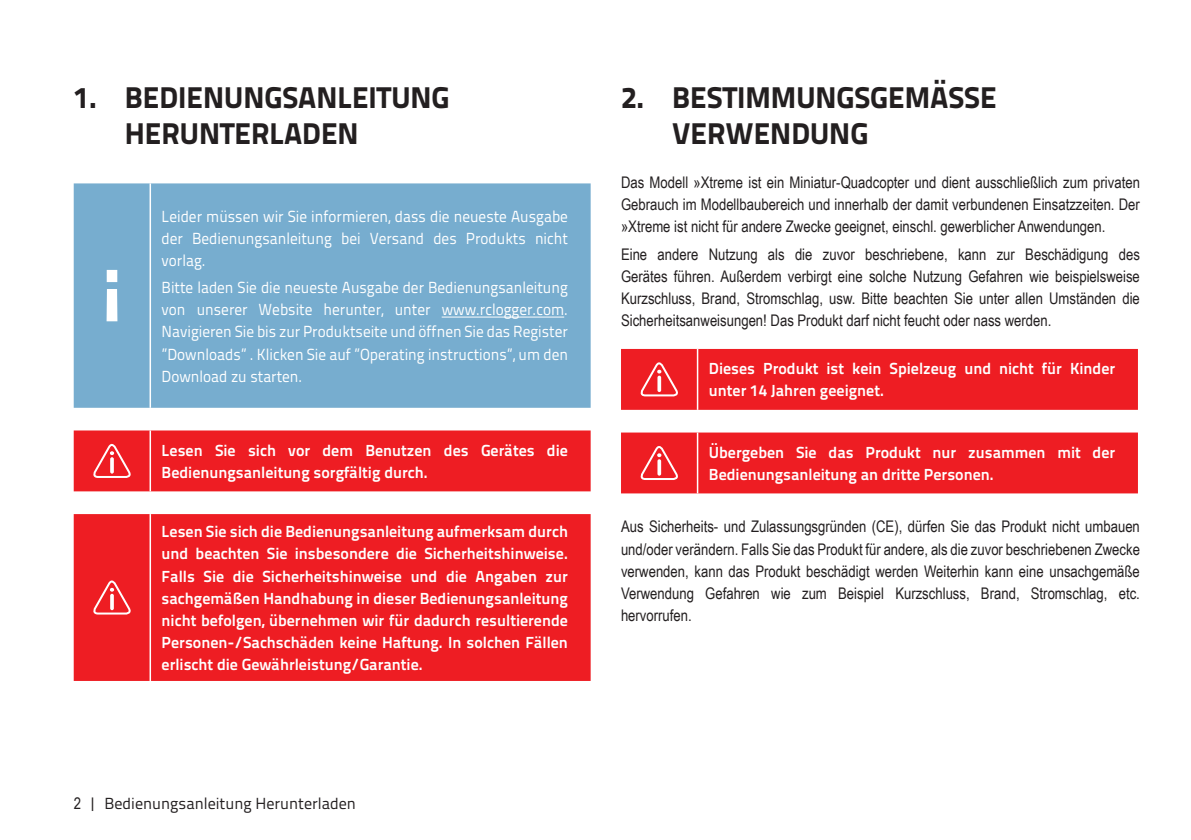
<style>
.page{position:relative;width:1191px;height:840px;background:#fff}
.page>*{position:absolute;margin:0;border:0;box-sizing:border-box;transform-origin:0 0}
.t1{font:800 30px/36px "Titillium Text 22 L";color:#231f20}
.t2{font:16px/22px "Arial Narrow";color:#231f20;text-align:justify}
.t3{font:700 16px/22px "Titillium Text 22 L";color:#fff}
.t4{font:16px/22px "Titillium Text 22 L";color:#fff;text-align:justify;scale:.95 1}
.t5{font:16px "Titillium Text 22 L";color:#231f20}
.s1{font-family:"Arial Narrow"}
</style>
<div class="page">
<div style="left:74px;top:183px;width:516px;height:224px;background:#77adcf"></div>
<hr style="left:149px;top:183px;width:2px;height:224px;background:#fff">
<svg style="left:107px;top:270px;width:10px;height:51px"></svg>
<hr style="left:442px;top:316px;width:122px;height:1px;background:#fff">
<div style="left:74px;top:430px;width:516px;height:61px;background:#ee1d23"></div>
<svg style="left:110px;top:457px;width:4px;height:16px"></svg>
<div style="left:74px;top:514px;width:516px;height:166px;background:#ee1d23"></div>
<hr style="left:149px;top:514px;width:2px;height:166px;background:#fff">
<svg style="left:92px;top:578px;width:40px;height:37px"></svg>
<svg style="left:110px;top:593px;width:4px;height:17px"></svg>
<div style="left:621px;top:349px;width:517px;height:60px;background:#ee1d23"></div>
<svg style="left:657px;top:375px;width:4px;height:17px"></svg>
<div style="left:621px;top:432px;width:517px;height:61px;background:#ee1d23"></div>
<svg style="left:657px;top:459px;width:4px;height:16px"></svg>
<h1 class="t1" style="left:125px;top:77px;width:326px;text-indent:-51px">1. BEDIENUNGSANLEITUNG<br>HERUNTERLADEN</h1>
<p class="t4" style="left:162px;top:204px;width:429px">Leider müssen wir Sie informieren, dass die neueste Ausgabe der Bedienungsanleitung bei Versand des Produkts nicht vorlag.</p>
<p class="t4" style="left:162px;top:276px;width:429px">Bitte laden Sie die neueste Ausgabe der Bedienungsanleitung von unserer Website herunter, unter www.rclogger.com.<br>Navigieren Sie bis zur Produktseite und öffnen Sie das Register ”Downloads” . Klicken Sie auf ”Operating instructions”, um den Download zu starten.</p>
<p class="t3" style="left:162px;top:438px;width:408px">Lesen Sie sich vor dem Benutzen des Gerätes die<br>Bedienungsanleitung sorgfältig durch.</p>
<p class="t3" style="left:162px;top:519px;width:408px;text-align:justify">Lesen Sie sich die Bedienungsanleitung aufmerksam durch und beachten Sie insbesondere die Sicherheitshinweise.<br>Falls Sie die Sicherheitshinweise und die Angaben zur sachgemäßen Handhabung in dieser Bedienungsanleitung nicht befolgen, übernehmen wir für dadurch resultierende Personen-/Sachschäden keine Haftung. In solchen Fällen erlischt die Gewährleistung/Garantie.</p>
<p class="t5" style="left:74px;top:791px;width:284px"><span class="s1">2</span> | Bedienungsanleitung Herunterladen</p>
<h1 class="t1" style="left:672px;top:77px;width:326px;text-indent:-51px">2. BESTIMMUNGSGEMÄSSE<br>VERWENDUNG</h1>
<p class="t2" style="left:621px;top:171px;width:520px">Das Modell »Xtreme ist ein Miniatur-Quadcopter und dient ausschließlich zum privaten Gebrauch im Modellbaubereich und innerhalb der damit verbundenen Einsatzzeiten. Der »Xtreme ist nicht für andere Zwecke geeignet, einschl. gewerblicher Anwendungen.</p>
<p class="t2" style="left:621px;top:243px;width:520px">Eine andere Nutzung als die zuvor beschriebene, kann zur Beschädigung des Gerätes führen. Außerdem verbirgt eine solche Nutzung Gefahren wie beispielsweise Kurzschluss, Brand, Stromschlag, usw. Bitte beachten Sie unter allen Umständen die Sicherheitsanweisungen! Das Produkt darf nicht feucht oder nass werden.</p>
<p class="t3" style="left:709px;top:356px;width:408px">Dieses Produkt ist kein Spielzeug und nicht für Kinder unter 14 Jahren geeignet.</p>
<p class="t3" style="left:709px;top:440px;width:408px">Übergeben Sie das Produkt nur zusammen mit der<br>Bedienungsanleitung an dritte Personen.</p>
<p class="t2" style="left:621px;top:515px;width:520px">Aus Sicherheits- und Zulassungsgründen (CE), dürfen Sie das Produkt nicht umbauen und/oder verändern. Falls Sie das Produkt für andere, als die zuvor beschriebenen Zwecke verwenden, kann das Produkt beschädigt werden Weiterhin kann eine unsachgemäße Verwendung Gefahren wie zum Beispiel Kurzschluss, Brand, Stromschlag, etc. hervorrufen.</p>
</div>
